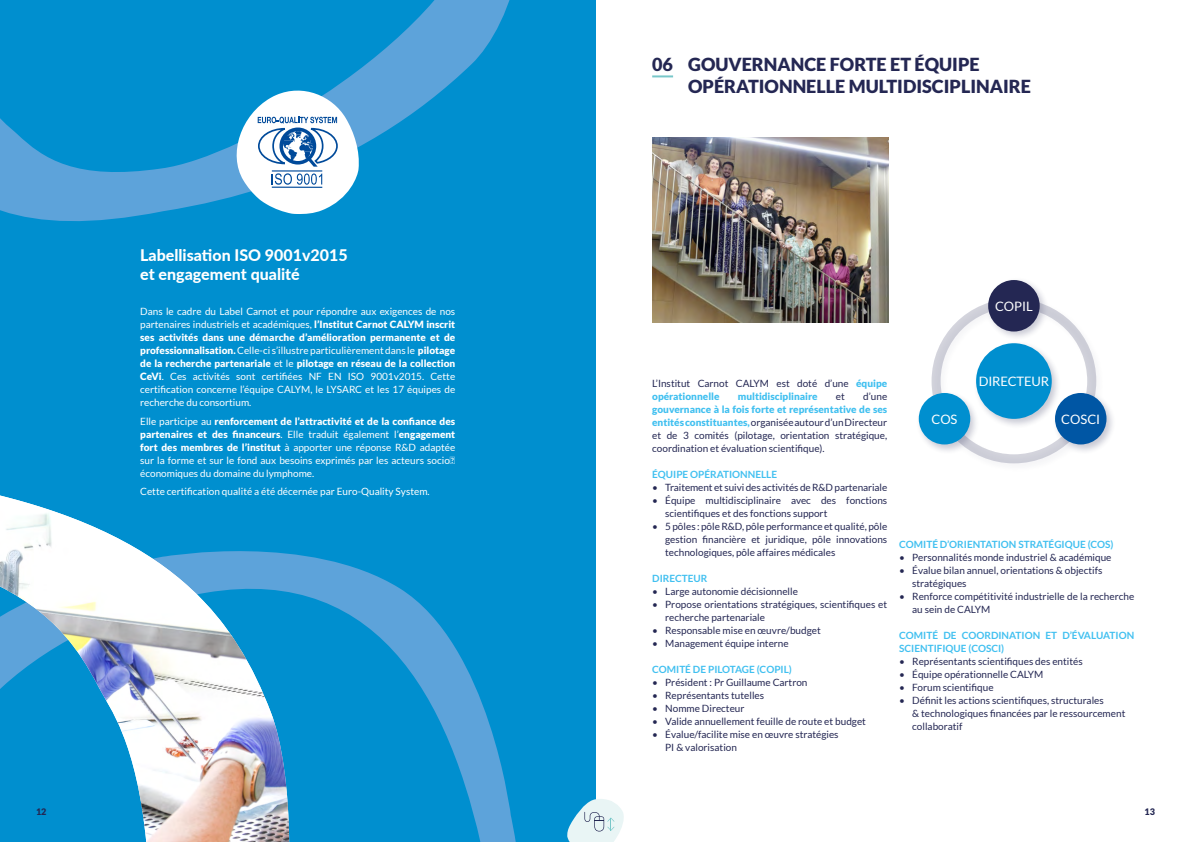
<style>
.page{position:relative;width:1191px;height:842px;background:#fff}
.page>*{position:absolute;margin:0;border:0;box-sizing:border-box;transform-origin:0 0}
.t1{font:900 18px/21.6px "Lato";color:#242753}
.t2{font:800 16px/19.2px "Lato";color:#fff}
.t3{font:13px "Lato";letter-spacing:-.01em;color:#fff}
.t4{font:10px/13px "Lato";color:#242753}
.t5{font:10px/13px "Lato";color:#fff;text-align:justify}
.t6{font:700 10px/13px "Lato";color:#41c0f0}
.t7{font:900 10px "Lato";color:#41c0f0}
.t8{font:900 9px "Lato";color:#242753}
.s1{font-weight:900}
.s2{font-weight:900;color:#41c0f0}
</style>
<div class="page">
<div style="left:0;top:0;width:595px;height:842px;background:#008fcf"></div>
<svg style="left:289px;top:554px;width:227px;height:288px"></svg>
<svg style="left:0;top:0;width:510px;height:221px"></svg>
<hr style="left:652px;top:75px;width:21px;height:2px;background:#78c7c9">
<img style="left:0;top:495px;width:289px;height:347px">
<div style="left:915px;top:277px;width:201px;height:195px;background:#242753;opacity:.25"></div>
<div style="left:976px;top:343px;width:75px;height:76px;background:#008fcf;border-radius:50%"></div>
<div style="left:931px;top:299px;width:165px;height:164px;border:9px solid #242753;border-radius:50%"></div>
<div style="left:918px;top:393px;width:52px;height:51px;background:#008fcf;border-radius:50%"></div>
<div style="left:1055px;top:393px;width:51px;height:51px;background:#0056a4;border-radius:50%"></div>
<div style="left:988px;top:280px;width:51px;height:51px;background:#242753;border-radius:50%"></div>
<img style="left:652px;top:137px;width:236px;height:185px">
<svg style="left:227px;top:84px;width:133px;height:130px"></svg>
<svg style="left:567px;top:799px;width:57px;height:43px"></svg>
<h2 class="t2" style="left:140px;top:245px;width:209px">Labellisation ISO 9001v2015 et engagement qualité</h2>
<p class="t5" style="left:140px;top:305px;width:316px">Dans le cadre du Label Carnot et pour répondre aux exigences de nos partenaires industriels et académiques, <span class="s1">l’Institut Carnot CALYM inscrit ses activités dans une démarche d’amélioration permanente et de professionnalisation.</span> Celle-ci s’illustre particulièrement dans le <span class="s1">pilotage de la recherche partenariale</span> et le <span class="s1">pilotage en réseau de la collection CeVi</span>. Ces activités sont certifiées NF EN ISO 9001v2015. Cette certification concerne l’équipe CALYM, le LYSARC et les 17 équipes de recherche du consortium.</p>
<p class="t5" style="left:140px;top:414px;width:316px">Elle participe au <span class="s1">renforcement de l’attractivité et de la confiance des partenaires et des financeurs</span>. Elle traduit également l’<span class="s1">engagement fort des membres de l’institut</span> à apporter une réponse R&amp;D adaptée sur la forme et sur le fond aux besoins exprimés par les acteurs socio‐ économiques du domaine du lymphome.</p>
<p class="t5" style="left:140px;top:485px;width:291px">Cette certification qualité a été décernée par Euro-Quality System.</p>
<h1 class="t1" style="left:688px;top:53px;width:344px;text-indent:-36px">06 GOUVERNANCE FORTE ET ÉQUIPE<br>OPÉRATIONNELLE MULTIDISCIPLINAIRE</h1>
<h3 class="t3" style="left:995px;top:299px;width:39px">COPIL</h3>
<p class="t4" style="left:652px;top:377px;width:236px">L’Institut Carnot CALYM est doté d’une <span class="s2">équipe opérationnelle</span></p>
<p class="t7" style="left:737px;top:390px;width:81px">multidisciplinaire</p>
<p class="t4" style="left:836px;top:390px;width:10px">et</p>
<p class="t4" style="left:863px;top:390px;width:26px">d’une</p>
<p class="t4" style="left:652px;top:403px;width:236px;text-align:justify"><span class="s2">gouvernance à la fois forte et représentative de ses entités constituantes,</span> organisée autour d’un Directeur et de 3 comités (pilotage, orientation stratégique, coordination et évaluation scientifique).</p>
<p class="t6" style="left:652px;top:468px;width:126px">ÉQUIPE OPÉRATIONNELLE</p>
<p class="t4" style="left:652px;top:481px;width:236px">• Traitement et suivi des activités de R&amp;D partenariale</p>
<p class="t4" style="left:665px;top:494px;width:223px;text-indent:-13px">• Équipe multidisciplinaire avec des fonctions scientifiques et des fonctions support</p>
<p class="t4" style="left:665px;top:520px;width:223px;text-align:justify;text-indent:-13px">• 5 pôles : pôle R&amp;D, pôle performance et qualité, pôle gestion financière et juridique, pôle innovations technologiques, pôle affaires médicales</p>
<p class="t6" style="left:652px;top:572px;width:57px">DIRECTEUR</p>
<p class="t4" style="left:652px;top:585px;width:147px">• Large autonomie décisionnelle</p>
<p class="t4" style="left:665px;top:598px;width:223px;text-indent:-13px">• Propose orientations stratégiques, scientifiques et recherche partenariale</p>
<p class="t4" style="left:652px;top:624px;width:170px">• Responsable mise en œuvre/budget</p>
<p class="t4" style="left:652px;top:637px;width:138px">• Management équipe interne</p>
<p class="t6" style="left:652px;top:663px;width:141px">COMITÉ DE PILOTAGE (COPIL)</p>
<p class="t4" style="left:652px;top:676px;width:157px">• Président : Pr Guillaume Cartron</p>
<p class="t4" style="left:652px;top:689px;width:113px">• Représentants tutelles</p>
<p class="t4" style="left:652px;top:702px;width:94px">• Nomme Directeur</p>
<p class="t4" style="left:652px;top:715px;width:215px">• Valide annuellement feuille de route et budget</p>
<p class="t4" style="left:665px;top:728px;width:175px;text-indent:-13px">• Évalue/facilite mise en œuvre stratégies<br>PI &amp; valorisation</p>
<h3 class="t3" style="left:978px;top:374px;width:72px">DIRECTEUR</h3>
<h3 class="t3" style="left:931px;top:412px;width:27px">COS</h3>
<h3 class="t3" style="left:1061px;top:412px;width:40px">COSCI</h3>
<p class="t6" style="left:899px;top:538px;width:216px">COMITÉ D’ORIENTATION STRATÉGIQUE (COS)</p>
<p class="t4" style="left:899px;top:551px;width:214px">• Personnalités monde industriel &amp; académique</p>
<p class="t4" style="left:912px;top:564px;width:192px;text-indent:-13px">• Évalue bilan annuel, orientations &amp; objectifs stratégiques</p>
<p class="t4" style="left:912px;top:590px;width:223px;text-indent:-13px">• Renforce compétitivité industrielle de la recherche au sein de CALYM</p>
<p class="t6" style="left:899px;top:629px;width:236px">COMITÉ DE COORDINATION ET D’ÉVALUATION<br>SCIENTIFIQUE (COSCI)</p>
<p class="t4" style="left:899px;top:655px;width:185px">• Représentants scientifiques des entités</p>
<p class="t4" style="left:899px;top:668px;width:146px">• Équipe opérationnelle CALYM</p>
<p class="t4" style="left:899px;top:681px;width:96px">• Forum scientifique</p>
<p class="t4" style="left:912px;top:694px;width:215px;text-indent:-13px">• Définit les actions scientifiques, structurales<br>&amp; technologiques financées par le ressourcement collaboratif</p>
<p class="t8" style="left:36px;top:807px;width:12px">12</p>
<p class="t8" style="left:1144px;top:807px;width:12px">13</p>
</div>
